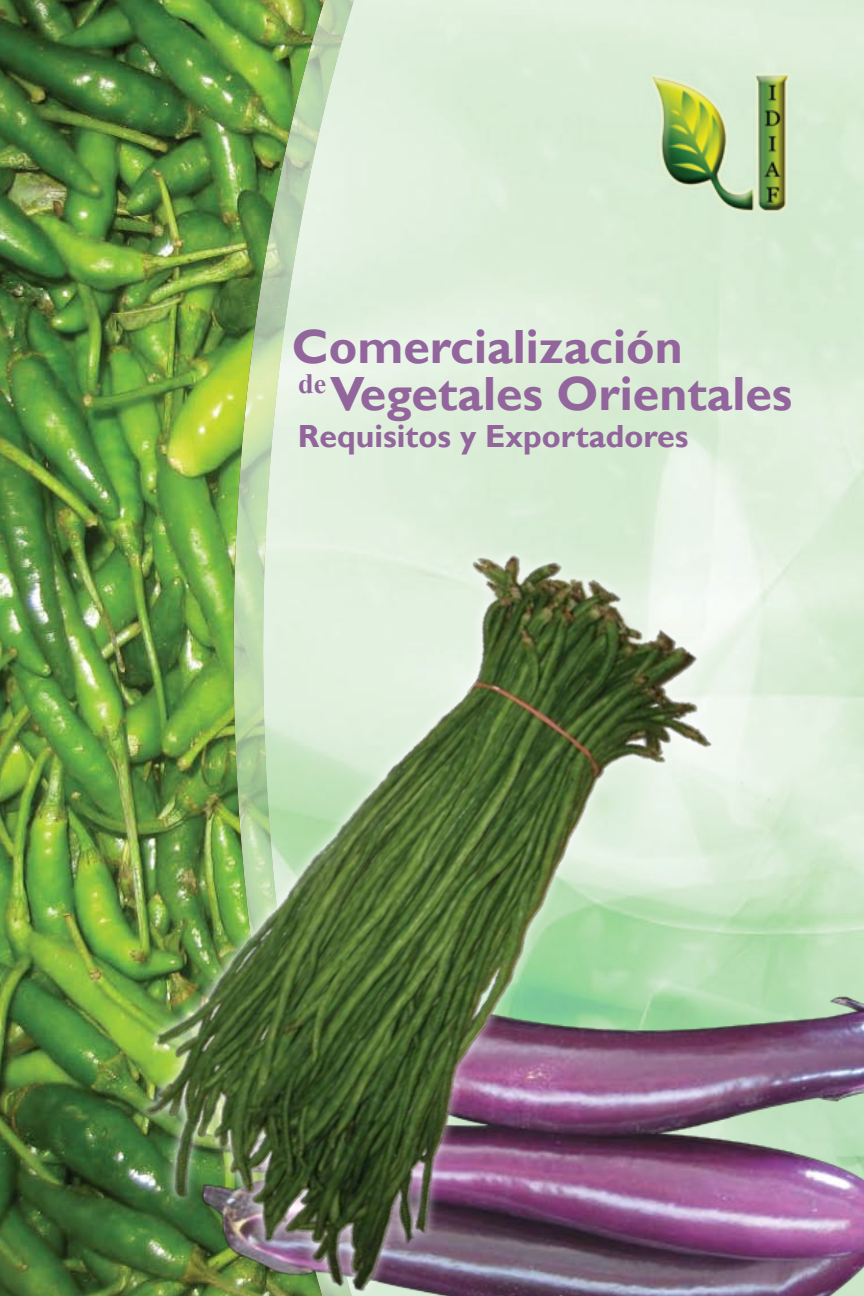
<style>
.page{position:relative;width:864px;height:1296px;background:#fff}
.page>*{position:absolute;margin:0;border:0;box-sizing:border-box;transform-origin:0 0}
.t1{font:700 48px "Gill Sans";color:#92659c}
.t2{font:700 32px "Gill Sans";color:#92659c}
.t3{font:700 28px "Times New Roman";color:#92659c}
</style>
<div class="page">
<img style="left:0;top:0;width:324px;height:1296px">
<img style="left:648px;top:72px;width:144px;height:141px">
<img style="left:28px;top:444px;width:836px;height:852px">
<img style="left:18px;top:476px;width:820px;height:820px">
<p class="t1" style="left:292px;top:318px;width:392px">Comercialización</p>
<p class="t3" style="left:298px;top:364px;width:29px">de</p>
<p class="t1" style="left:330px;top:365px;width:464px">Vegetales Orientales</p>
<p class="t2" style="left:298px;top:416px;width:392px">Requisitos y Exportadores</p>
</div>
